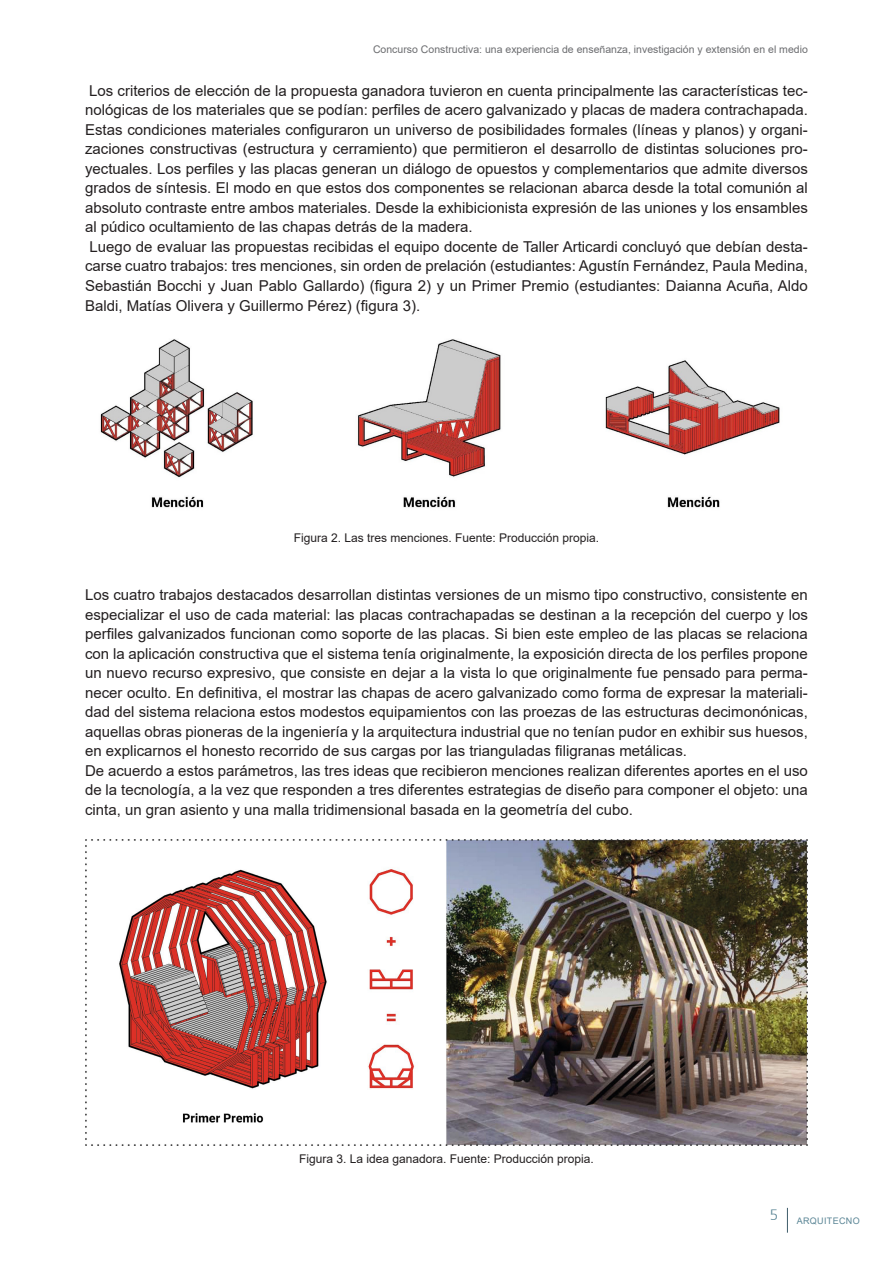
<style>
.page{position:relative;width:893px;height:1263px;background:#fff}
.page>*{position:absolute;margin:0;border:0;box-sizing:border-box;transform-origin:0 0}
.texto{font:15px/19.5px "Arial";color:#231f20;text-align:justify}
.epigrafe{font:12px "Arial";color:#231f20}
.t1{font:10.5px "Arial";color:#6c6d70}
.t2{font:9px "Arial";letter-spacing:.035em;color:#5a8595}
</style>
<div class="page">
<svg style="left:787px;top:1208px;width:1px;height:25px"></svg>
<img style="left:100px;top:339px;width:680px;height:169px">
<img style="left:85px;top:840px;width:723px;height:305px">
<p class="t1" style="left:373px;top:42px;width:436px">Concurso Constructiva: una experiencia de enseñanza, investigación y extensión en el medio</p>
<p class="texto" style="left:85px;top:81px;width:724px">Los criterios de elección de la propuesta ganadora tuvieron en cuenta principalmente las características tec&shy;nológicas de los materiales que se podían: perfiles de acero galvanizado y placas de madera contrachapada.<br>Estas condiciones materiales configuraron un universo de posibilidades formales (líneas y planos) y organi&shy;zaciones constructivas (estructura y cerramiento) que permitieron el desarrollo de distintas soluciones pro&shy;yectuales. Los perfiles y las placas generan un diálogo de opuestos y complementarios que admite diversos grados de síntesis. El modo en que estos dos componentes se relacionan abarca desde la total comunión al absoluto contraste entre ambos materiales. Desde la exhibicionista expresión de las uniones y los ensambles al púdico ocultamiento de las chapas detrás de la madera.</p>
<p class="texto" style="left:85px;top:237px;width:724px;text-indent:5px">Luego de evaluar las propuestas recibidas el equipo docente de Taller Articardi concluyó que debían desta&shy;carse cuatro trabajos: tres menciones, sin orden de prelación (estudiantes: Agustín Fernández, Paula Medina, Sebastián Bocchi y Juan Pablo Gallardo) (figura 2) y un Primer Premio (estudiantes: Daianna Acuña, Aldo Baldi, Matías Olivera y Guillermo Pérez) (figura 3).</p>
<p class="epigrafe" style="left:294px;top:529px;width:307px">Figura 2. Las tres menciones. Fuente: Producción propia.</p>
<p class="texto" style="left:85px;top:585px;width:724px">Los cuatro trabajos destacados desarrollan distintas versiones de un mismo tipo constructivo, consistente en especializar el uso de cada material: las placas contrachapadas se destinan a la recepción del cuerpo y los perfiles galvanizados funcionan como soporte de las placas. Si bien este empleo de las placas se relaciona con la aplicación constructiva que el sistema tenía originalmente, la exposición directa de los perfiles propone un nuevo recurso expresivo, que consiste en dejar a la vista lo que originalmente fue pensado para perma&shy;necer oculto. En definitiva, el mostrar las chapas de acero galvanizado como forma de expresar la materiali&shy;dad del sistema relaciona estos modestos equipamientos con las proezas de las estructuras decimonónicas, aquellas obras pioneras de la ingeniería y la arquitectura industrial que no tenían pudor en exhibir sus huesos, en explicarnos el honesto recorrido de sus cargas por las trianguladas filigranas metálicas.</p>
<p class="texto" style="left:85px;top:760px;width:724px">De acuerdo a estos parámetros, las tres ideas que recibieron menciones realizan diferentes aportes en el uso de la tecnología, a la vez que responden a tres diferentes estrategias de diseño para componer el objeto: una cinta, un gran asiento y una malla tridimensional basada en la geometría del cubo.</p>
<p class="epigrafe" style="left:299px;top:1150px;width:296px">Figura 3. La idea ganadora. Fuente: Producción propia.</p>
<p class="t2" style="left:770px;top:1214px;width:91px"><sup>5</sup> ARQUITECNO</p>
</div>
